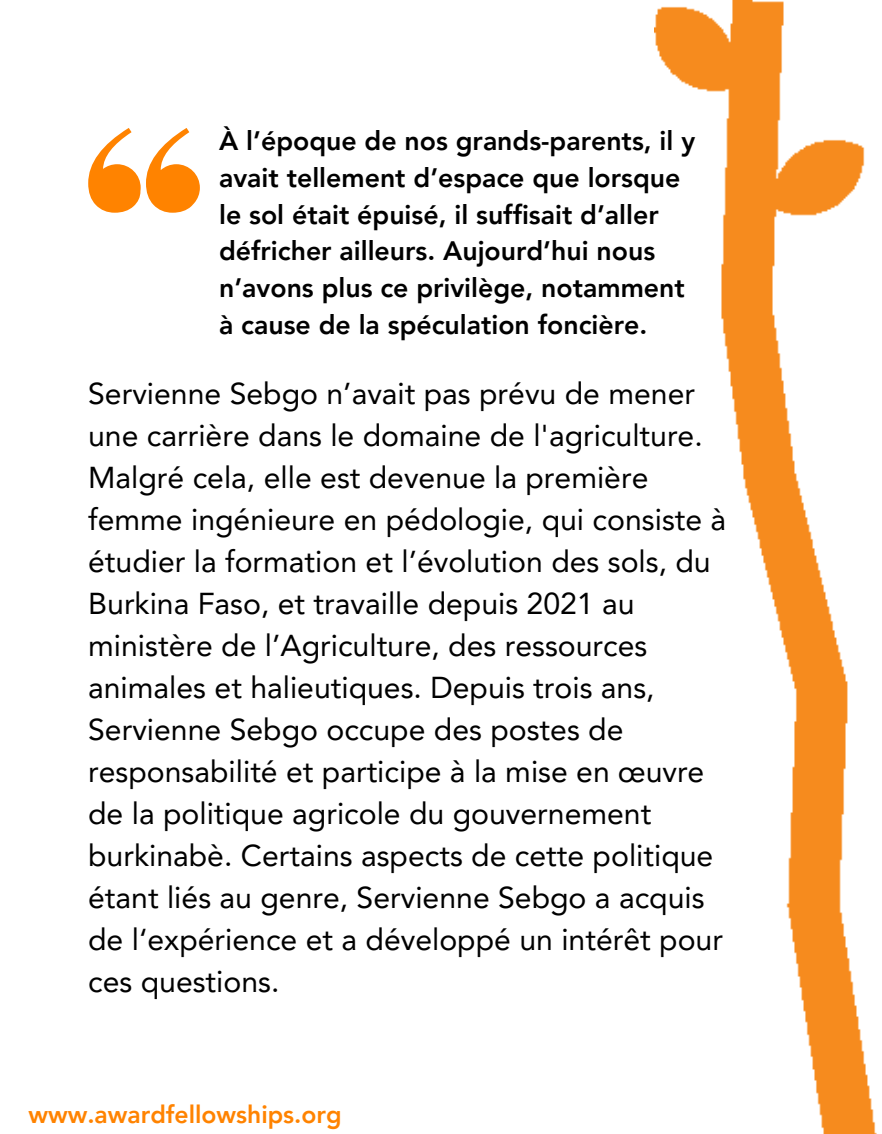
<style>
.page{position:relative;width:882px;height:1134px;background:#fff}
.page>*{position:absolute;margin:0;border:0;box-sizing:border-box;transform-origin:0 0}
.t1{font:30.1px/42px "Avenir LT Pro";color:#000}
.t2{font:800 26.6px/36.8px "Avenir LT Pro";color:#000}
.t3{font:800 24.68px "Avenir LT Pro";color:#ff8300}
</style>
<div class="page">
<svg style="left:88px;top:128px;width:112px;height:85px"></svg>
<img style="left:654px;top:0;width:223px;height:1134px">
<p class="t2" style="left:219px;top:125px;width:478px">À l’époque de nos grands-parents, il y avait tellement d’espace que lorsque le sol était épuisé, il suffisait d’aller défricher ailleurs. Aujourd’hui nous n’avons plus ce privilège, notamment à cause de la spéculation foncière.</p>
<p class="t1" style="left:88px;top:376px;width:640px">Servienne Sebgo n’avait pas prévu de mener une carrière dans le domaine de l'agriculture.<br>Malgré cela, elle est devenue la première femme ingénieure en pédologie, qui consiste à étudier la formation et l’évolution des sols, du Burkina Faso, et travaille depuis 2021 au ministère de l’Agriculture, des ressources animales et halieutiques. Depuis trois ans, Servienne Sebgo occupe des postes de responsabilité et participe à la mise en œuvre de la politique agricole du gouvernement burkinabè. Certains aspects de cette politique étant liés au genre, Servienne Sebgo a acquis de l‘expérience et a développé un intérêt pour ces questions.</p>
<p class="t3" style="left:28px;top:1104px;width:315px">www.awardfellowships.org</p>
</div>
